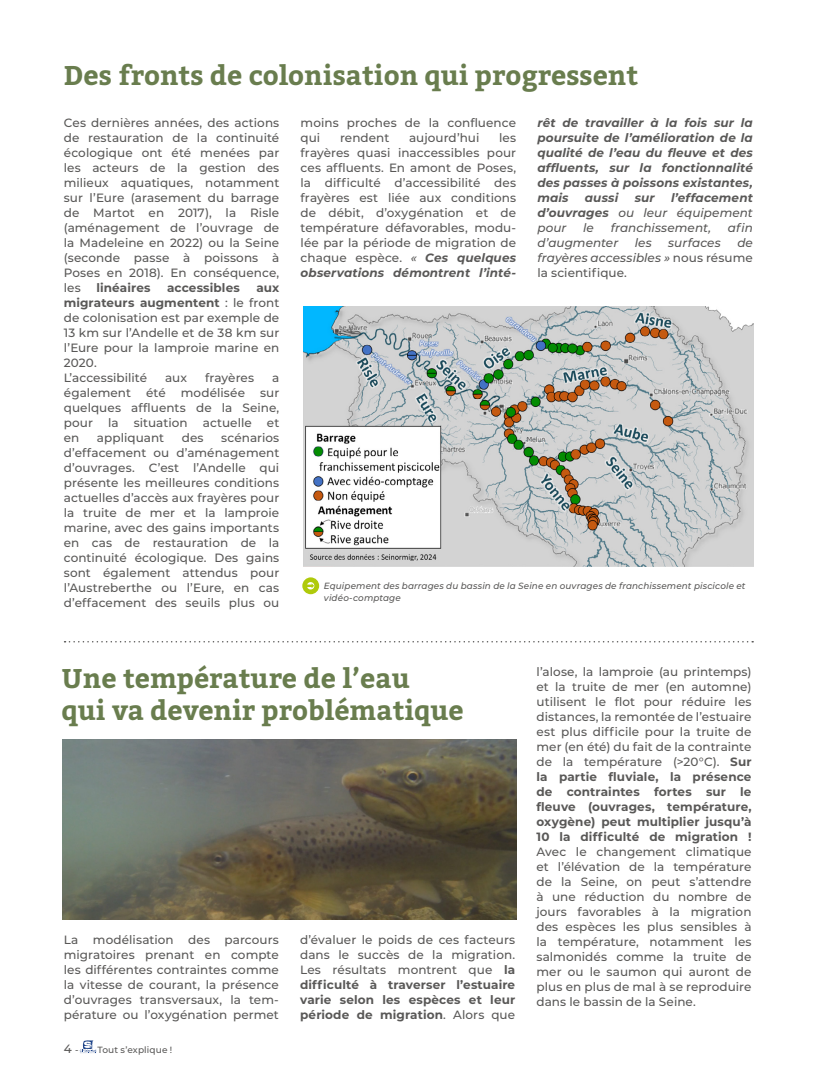
<style>
.page{position:relative;width:838px;height:1085px;background:#fff}
.page>*{position:absolute;margin:0;border:0;box-sizing:border-box;transform-origin:0 0}
.t1{font:700 27px/32.4px "Bitter";color:#697d4e}
.t2{font:500 12px/15px "Montserrat";letter-spacing:.005em;color:#595857;text-align:justify}
.t3{font:italic 700 12px/15px "Montserrat";letter-spacing:.01em;color:#595857;text-align:justify}
.t4{font:italic 500 12px "Montserrat";letter-spacing:.005em;color:#595857}
.t5{font:700 12px "Montserrat";letter-spacing:.01em;color:#595857}
.t6{font:italic 500 9px/12px "Montserrat";letter-spacing:.015em;color:#595857}
.t7{font:500 9px "Montserrat";letter-spacing:.015em;color:#595857}
.s1{font-style:italic}
.s2{font-weight:700;font-style:italic}
.s3{font-weight:500}
.s4{font-weight:700}
.s5{font-size:9px}
</style>
<div class="page">
<svg style="left:80px;top:1040px;width:17px;height:13px"></svg>
<svg style="left:301px;top:576px;width:19px;height:19px"></svg>
<div style="left:301px;top:575px;width:20px;height:20px;border:2px solid #fff;border-radius:50%"></div>
<svg style="left:307px;top:582px;width:7px;height:7px"></svg>
<img style="left:303px;top:306px;width:450px;height:260px">
<svg style="left:65px;top:641px;width:688px;height:1px"></svg>
<img style="left:63px;top:739px;width:453px;height:180px">
<h1 class="t1" style="left:64px;top:60px;width:576px">Des fronts de colonisation qui progressent</h1>
<p class="t2" style="left:64px;top:114px;width:217px">Ces dernières années, des actions de restauration de la continuité écologique ont été menées par les acteurs de la gestion des milieux aquatiques, notamment sur l’Eure (arasement du barrage de Martot en 2017), la Risle (aménagement de l’ouvrage de la Madeleine en 2022) ou la Seine (seconde passe à poissons à Poses en 2018). En conséquence, les</p>
<p class="t3" style="left:537px;top:114px;width:217px">rêt de travailler à la fois sur la poursuite de l’amélioration de la qualité de l’eau du fleuve et des affluents, sur la fonctionnalité des passes à poissons existantes, mais</p>
<p class="t2" style="left:300px;top:114px;width:217px">moins proches de la confluence qui</p>
<p class="t2" style="left:340px;top:129px;width:51px">rendent</p>
<p class="t2" style="left:409px;top:129px;width:72px">aujourd’hui</p>
<p class="t2" style="left:300px;top:129px;width:217px;text-indent:198px">les frayères quasi inaccessibles pour ces affluents. En amont de Poses, la difficulté d’accessibilité des frayères est liée aux conditions de débit, d’oxygénation et de température défavorables, modu&shy;lée par la période de migration de chaque espèce. <span class="s1">«</span> <span class="s2">Ces quelques observations démontrent l’inté-</span></p>
<p class="t3" style="left:585px;top:189px;width:35px">aussi</p>
<p class="t3" style="left:634px;top:189px;width:21px">sur</p>
<p class="t3" style="left:537px;top:189px;width:217px;text-indent:134px">l’effacement d’ouvrages <span class="s3">ou leur équipement pour</span></p>
<p class="t4" style="left:583px;top:219px;width:12px">le</p>
<p class="t4" style="left:611px;top:219px;width:102px">franchissement,</p>
<p class="t4" style="left:728px;top:219px;width:27px">afin</p>
<p class="t4" style="left:537px;top:234px;width:82px">d’augmenter</p>
<p class="t4" style="left:635px;top:234px;width:18px">les</p>
<p class="t4" style="left:668px;top:234px;width:54px">surfaces</p>
<p class="t2" style="left:537px;top:234px;width:217px;text-indent:200px"><span class="s1">de frayères accessibles »</span> nous résume la scientifique.</p>
<p class="t5" style="left:96px;top:279px;width:55px">linéaires</p>
<p class="t5" style="left:167px;top:279px;width:74px">accessibles</p>
<p class="t2" style="left:64px;top:279px;width:217px;text-align:left;text-indent:192px"><span class="s4">aux migrateurs augmentent</span> : le front de colonisation est par exemple de<br>13 km sur l’Andelle et de 38 km sur l’Eure pour la lamproie marine en<br>2020.<br>L’accessibilité</p>
<p class="t2" style="left:165px;top:369px;width:23px">aux</p>
<p class="t2" style="left:205px;top:369px;width:51px">frayères</p>
<p class="t2" style="left:272px;top:369px;width:9px">a</p>
<p class="t2" style="left:64px;top:384px;width:69px">également</p>
<p class="t2" style="left:146px;top:384px;width:21px">été</p>
<p class="t2" style="left:181px;top:384px;width:66px">modélisée</p>
<p class="t2" style="left:64px;top:384px;width:217px;text-indent:196px">sur quelques affluents de la Seine, pour</p>
<p class="t2" style="left:108px;top:414px;width:12px">la</p>
<p class="t2" style="left:134px;top:414px;width:55px">situation</p>
<p class="t2" style="left:203px;top:414px;width:51px">actuelle</p>
<p class="t2" style="left:267px;top:414px;width:14px">et</p>
<p class="t2" style="left:64px;top:429px;width:217px;text-indent:157px">scénarios d’effacement ou d’aménagement d’ouvrages. C’est l’Andelle qui présente les meilleures conditions actuelles d’accès aux frayères pour la truite de mer et la lamproie marine, avec des gains importants en cas de restauration de la continuité écologique. Des gains sont également attendus pour l’Austreberthe ou l’Eure, en cas d’effacement des seuils plus ou</p>
<p class="t2" style="left:64px;top:429px;width:17px">en</p>
<p class="t2" style="left:97px;top:429px;width:69px">appliquant</p>
<p class="t2" style="left:182px;top:429px;width:23px">des</p>
<p class="t6" style="left:324px;top:579px;width:423px">Equipement des barrages du bassin de la Seine en ouvrages de franchissement piscicole et vidéo-comptage</p>
<h1 class="t1" style="left:62px;top:662px;width:403px">Une température de l’eau<br>qui va devenir problématique</h1>
<p class="t2" style="left:64px;top:931px;width:216px">La modélisation des parcours migratoires prenant en compte les différentes contraintes comme la vitesse de courant, la présence d’ouvrages transversaux, la tem&shy;pérature ou l’oxygénation permet</p>
<p class="t2" style="left:300px;top:931px;width:216px">d’évaluer le poids de ces facteurs dans le succès de la migration.<br>Les résultats montrent que <span class="s4">la difficulté à traverser l’estuaire varie selon les espèces et leur période de migration</span>. Alors que</p>
<p class="t2" style="left:64px;top:1040px;width:16px">4 <span class="s5">-</span></p>
<p class="t7" style="left:97px;top:1042px;width:76px">Tout s’explique !</p>
<p class="t2" style="left:536px;top:663px;width:216px">l’alose, la lamproie (au printemps) et la truite de mer (en automne) utilisent le flot pour réduire les distances, la remontée de l’estuaire est plus difficile pour la truite de mer (en été) du fait de la contrainte de la température (&gt;20°C). <span class="s4">Sur la partie fluviale, la présence de contraintes fortes sur le fleuve (ouvrages, température, oxygène) peut multiplier jusqu’à 10 la difficulté de migration !</span></p>
<p class="t2" style="left:536px;top:843px;width:216px">Avec le changement climatique et l’élévation de la température de la Seine, on peut s’attendre à une réduction du nombre de jours favorables à la migration des espèces les plus sensibles à la température, notamment les salmonidés comme la truite de mer ou le saumon qui auront de plus en plus de mal à se reproduire dans le bassin de la Seine.</p>
</div>
